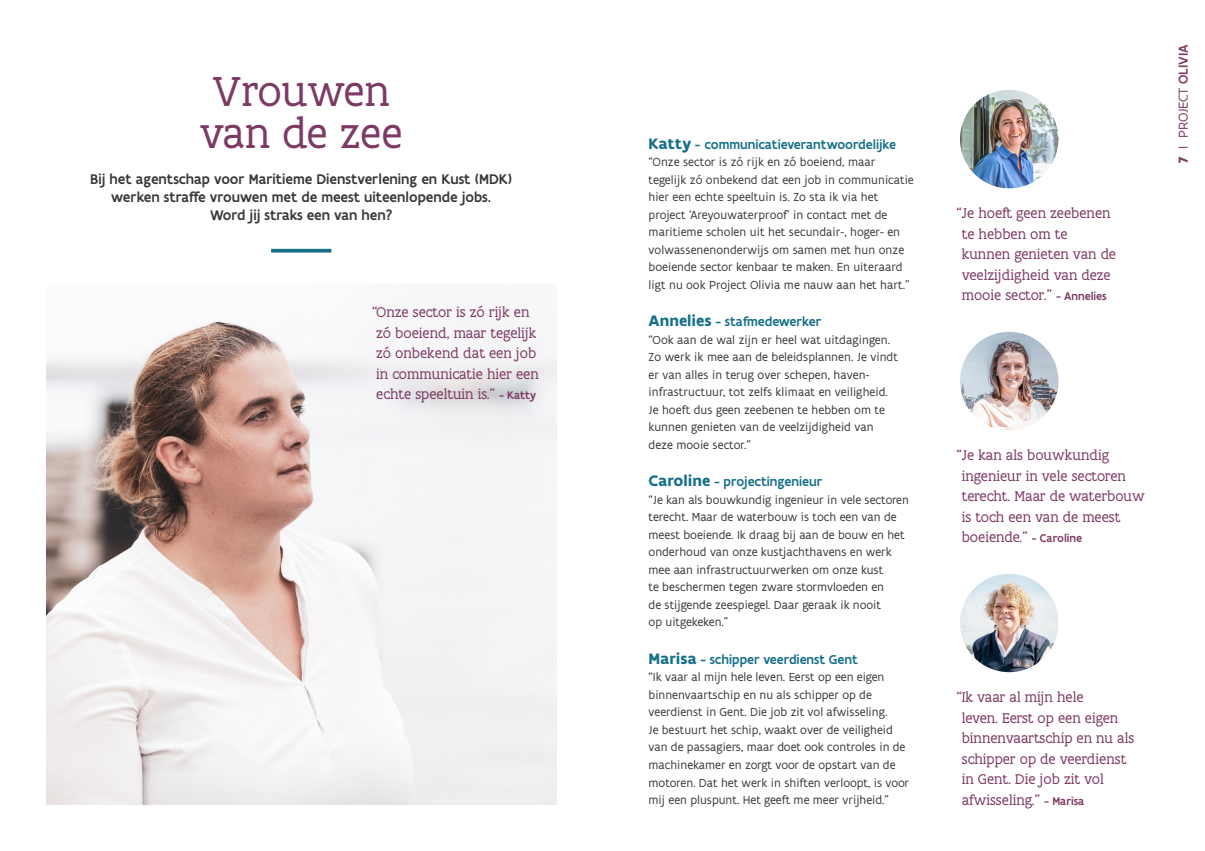
<style>
.page{position:relative;width:1205px;height:851px;background:#fff}
.page>*{position:absolute;margin:0;border:0;box-sizing:border-box;transform-origin:0 0}
.INSIDE_-_Body_-_Intr{font:45px/41.2px "Flanders Art Serif Pro";color:#7d3a64}
.t1{font:15.12px/20.5px "Flanders Art Serif Pro";color:#7d3a64}
.Intro{font:500 15px/18px "Flanders Art Sans Pro";color:#383839;text-align:center}
.t2{font:14px "Flanders Art Sans Pro";letter-spacing:-.01em;color:#7d3a64}
.Body_Klein{font:500 13.75px "Flanders Art Sans Pro";color:#166f89}
.Body_Klein-2{font:12.5px/17.5px "Flanders Art Sans Pro";color:#383839}
.s1{font-family:"Flanders Art Sans Pro";font-weight:500;font-size:11.88px}
.s2{font-weight:700;font-size:16.25px}
.s3{font-weight:700}
.s4{font-weight:500}
</style>
<div class="page">
<hr style="left:271px;top:249px;width:60px;height:3px;background:#166f89">
<img style="left:46px;top:321px;width:510px;height:483px">
<img style="left:960px;top:90px;width:98px;height:98px;border-radius:49px">
<img style="left:960px;top:573px;width:98px;height:99px;border-radius:49px">
<img style="left:960px;top:332px;width:98px;height:98px;border-radius:49px">
<p class="INSIDE_-_Body_-_Intr" style="left:200px;top:73px;width:204px">Vrouwen van de zee</p>
<p class="Intro" style="left:90px;top:170px;width:423px">Bij het agentschap voor Maritieme Dienstverlening en Kust (MDK) werken straffe vrouwen met de meest uiteenlopende jobs.<br>Word jij straks een van hen?</p>
<p class="t1" style="left:372px;top:302px;width:168px">“Onze sector is zó rijk en zó boeiend, maar tegelijk zó onbekend dat een job in communicatie hier een echte speeltuin is.” <span class="s1">- Katty</span></p>
<p class="Body_Klein" style="left:648px;top:135px;width:249px"><span class="s2">Katty</span> - communicatieverantwoordelijke</p>
<p class="Body_Klein-2" style="left:648px;top:153px;width:267px">“Onze sector is zó rijk en zó boeiend, maar tegelijk zó onbekend dat een job in communicatie hier een echte speeltuin is. Zo sta ik via het project ‘Areyouwaterproof’ in contact met de maritieme scholen uit het secundair-, hoger- en volwassenenonderwijs om samen met hun onze boeiende sector kenbaar te maken. En uiteraard ligt nu ook Project Olivia me nauw aan het hart.”</p>
<p class="Body_Klein" style="left:648px;top:313px;width:174px"><span class="s2">Annelies</span> - stafmedewerker</p>
<p class="Body_Klein-2" style="left:648px;top:331px;width:251px">“Ook aan de wal zijn er heel wat uitdagingen.<br>Zo werk ik mee aan de beleidsplannen. Je vindt er van alles in terug over schepen, haven&shy;infrastructuur, tot zelfs klimaat en veiligheid.<br>Je hoeft dus geen zeebenen te hebben om te kunnen genieten van de veelzijdigheid van deze mooie sector.”</p>
<p class="Body_Klein" style="left:648px;top:473px;width:175px"><span class="s2">Caroline</span> - projectingenieur</p>
<p class="Body_Klein-2" style="left:648px;top:491px;width:262px">“Je kan als bouwkundig ingenieur in vele sectoren terecht. Maar de waterbouw is toch een van de meest boeiende. Ik draag bij aan de bouw en het onderhoud van onze kustjachthavens en werk mee aan infrastructuurwerken om onze kust<br>te beschermen tegen zware stormvloeden en<br>de stijgende zeespiegel. Daar geraak ik nooit<br>op uitgekeken.”</p>
<p class="Body_Klein" style="left:648px;top:650px;width:211px"><span class="s2">Marisa</span> - schipper veerdienst Gent</p>
<p class="Body_Klein-2" style="left:648px;top:668px;width:262px">“Ik vaar al mijn hele leven. Eerst op een eigen binnenvaartschip en nu als schipper op de veerdienst in Gent. Die job zit vol afwisseling.<br>Je bestuurt het schip, waakt over de veiligheid van de passagiers, maar doet ook controles in de machinekamer en zorgt voor de opstart van de motoren. Dat het werk in shiften verloopt, is voor mij een pluspunt. Het geeft me meer vrijheid.”</p>
<p class="t1" style="left:962px;top:203px;width:156px;text-indent:-5px">“Je hoeft geen zeebenen te hebben om te kunnen genieten van de veelzijdigheid van deze mooie sector.” <span class="s1">- Annelies</span></p>
<p class="t2" style="left:1174px;top:163px;width:120px;rotate:-90deg"><span class="s3">7</span> I PROJECT <span class="s4">OLIVIA</span></p>
<p class="t1" style="left:962px;top:445px;width:185px;text-indent:-5px">“Je kan als bouwkundig ingenieur in vele sectoren terecht. Maar de waterbouw is toch een van de meest boeiende.” <span class="s1">- Caroline</span></p>
<p class="t1" style="left:962px;top:687px;width:174px;text-indent:-5px">“Ik vaar al mijn hele<br>leven. Eerst op een eigen binnenvaartschip en nu als schipper op de veerdienst in Gent. Die job zit vol afwisseling.” <span class="s1">- Marisa</span></p>
</div>
